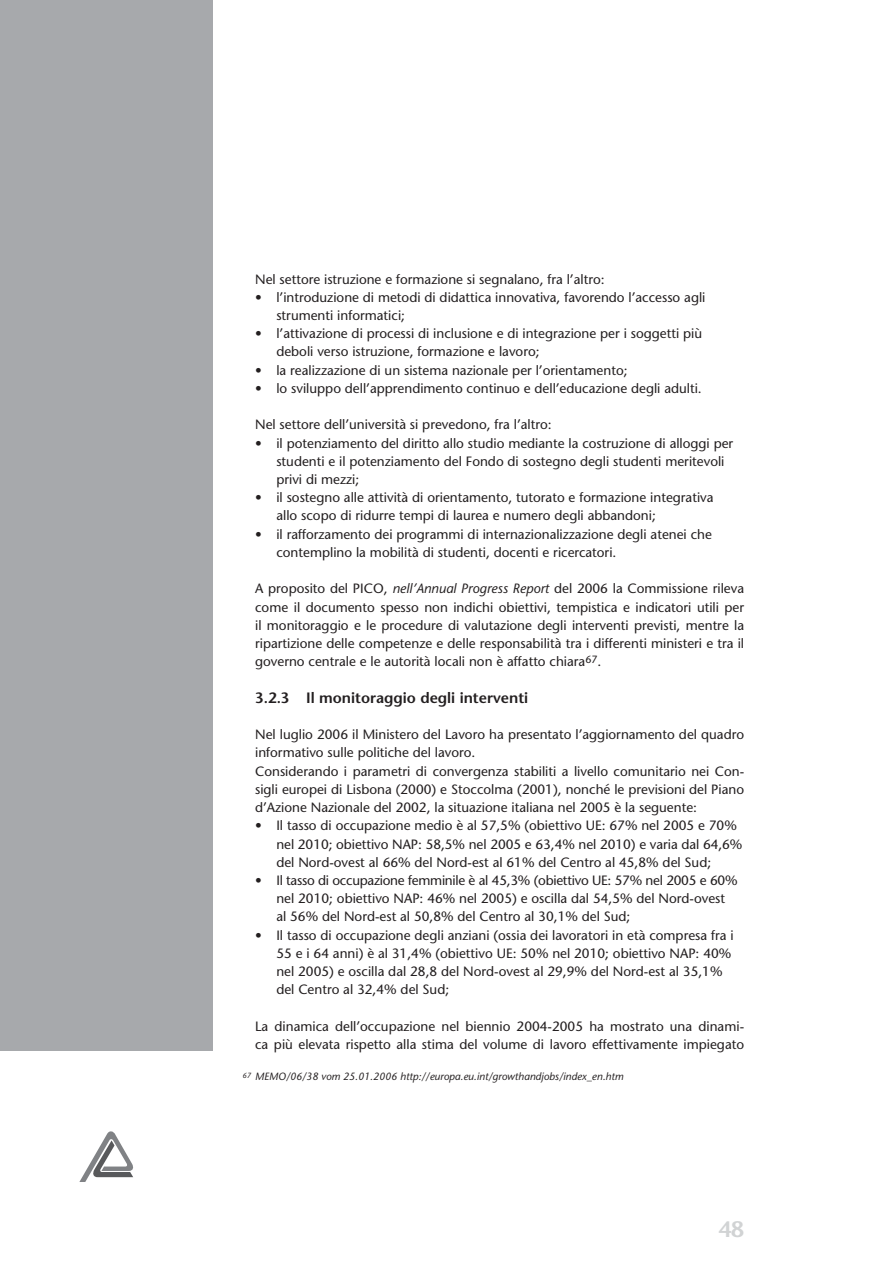
<style>
.page{position:relative;width:893px;height:1263px;background:#fff}
.page>*{position:absolute;margin:0;border:0;box-sizing:border-box;transform-origin:0 0}
.t1{font:600 22.35px "Stone Sans";color:#d1d3d4}
.t2{font:600 15px "Stone Sans";color:#231f20}
.t3{font:13.5px/18.3px "Stone Sans";color:#231f20}
.t4{font:italic 10.5px "Stone Sans";color:#231f20}
.s1{font-style:italic}
.s2{font-size:7.5px}
</style>
<div class="page">
<div style="left:0;top:0;width:213px;height:1050px;background:#a7a9ac"></div>
<svg style="left:79px;top:1131px;width:54px;height:51px"></svg>
<p class="t3" style="left:255px;top:271px;width:351px">Nel settore istruzione e formazione si segnalano, fra l’altro:</p>
<p class="t3" style="left:276px;top:289px;width:431px;text-indent:-21px">• l’introduzione di metodi di didattica innovativa, favorendo l’accesso agli strumenti informatici;</p>
<p class="t3" style="left:276px;top:326px;width:427px;text-indent:-21px">• l’attivazione di processi di inclusione e di integrazione per i soggetti più deboli verso istruzione, formazione e lavoro;</p>
<p class="t3" style="left:255px;top:362px;width:374px">• la realizzazione di un sistema nazionale per l’orientamento;</p>
<p class="t3" style="left:255px;top:380px;width:448px">• lo sviluppo dell’apprendimento continuo e dell’educazione degli adulti.</p>
<p class="t3" style="left:255px;top:417px;width:298px">Nel settore dell’università si prevedono, fra l’altro:</p>
<p class="t3" style="left:276px;top:435px;width:458px;text-indent:-21px">• il potenziamento del diritto allo studio mediante la costruzione di alloggi per studenti e il potenziamento del Fondo di sostegno degli studenti meritevoli privi di mezzi;</p>
<p class="t3" style="left:276px;top:490px;width:439px;text-indent:-21px">• il sostegno alle attività di orientamento, tutorato e formazione integrativa allo scopo di ridurre tempi di laurea e numero degli abbandoni;</p>
<p class="t3" style="left:276px;top:526px;width:437px;text-indent:-21px">• il rafforzamento dei programmi di internazionalizzazione degli atenei che contemplino la mobilità di studenti, docenti e ricercatori.</p>
<p class="t3" style="left:255px;top:581px;width:490px;text-align:justify">A proposito del PICO, <span class="s1">nell’Annual Progress Report</span> del 2006 la Commissione rileva come il documento spesso non indichi obiettivi, tempistica e indicatori utili per il monitoraggio e le procedure di valutazione degli interventi previsti, mentre la ripartizione delle competenze e delle responsabilità tra i differenti ministeri e tra il governo centrale e le autorità locali non è affatto chiara<sup>67</sup>.</p>
<p class="t2" style="left:255px;top:692px;width:275px">3.2.3 Il monitoraggio degli interventi</p>
<p class="t3" style="left:255px;top:727px;width:490px">Nel luglio 2006 il Ministero del Lavoro ha presentato l’aggiornamento del quadro informativo sulle politiche del lavoro.<br>Considerando i parametri di convergenza stabiliti a livello comunitario nei Con&shy;sigli europei di Lisbona (2000) e Stoccolma (2001), nonché le previsioni del Piano d’Azione Nazionale del 2002, la situazione italiana nel 2005 è la seguente:</p>
<p class="t3" style="left:276px;top:818px;width:468px;text-indent:-21px">• Il tasso di occupazione medio è al 57,5% (obiettivo UE: 67% nel 2005 e 70% nel 2010; obiettivo NAP: 58,5% nel 2005 e 63,4% nel 2010) e varia dal 64,6% del Nord-ovest al 66% del Nord-est al 61% del Centro al 45,8% del Sud;</p>
<p class="t3" style="left:276px;top:872px;width:463px;text-indent:-21px">• Il tasso di occupazione femminile è al 45,3% (obiettivo UE: 57% nel 2005 e 60% nel 2010; obiettivo NAP: 46% nel 2005) e oscilla dal 54,5% del Nord-ovest al 56% del Nord-est al 50,8% del Centro al 30,1% del Sud;</p>
<p class="t3" style="left:276px;top:927px;width:459px;text-indent:-21px">• Il tasso di occupazione degli anziani (ossia dei lavoratori in età compresa fra i 55 e i 64 anni) è al 31,4% (obiettivo UE: 50% nel 2010; obiettivo NAP: 40% nel 2005) e oscilla dal 28,8 del Nord-ovest al 29,9% del Nord-est al 35,1% del Centro al 32,4% del Sud;</p>
<p class="t3" style="left:255px;top:1018px;width:490px">La dinamica dell’occupazione nel biennio 2004-2005 ha mostrato una dinami&shy;ca più elevata rispetto alla stima del volume di lavoro effettivamente impiegato</p>
<p class="t4" style="left:242px;top:1072px;width:383px"><span class="s2">67</span> MEMO/06/38 vom 25.01.2006 http://europa.eu.int/growthandjobs/index_en.htm</p>
<h1 class="t1" style="left:718px;top:1221px;width:27px">48</h1>
</div>
